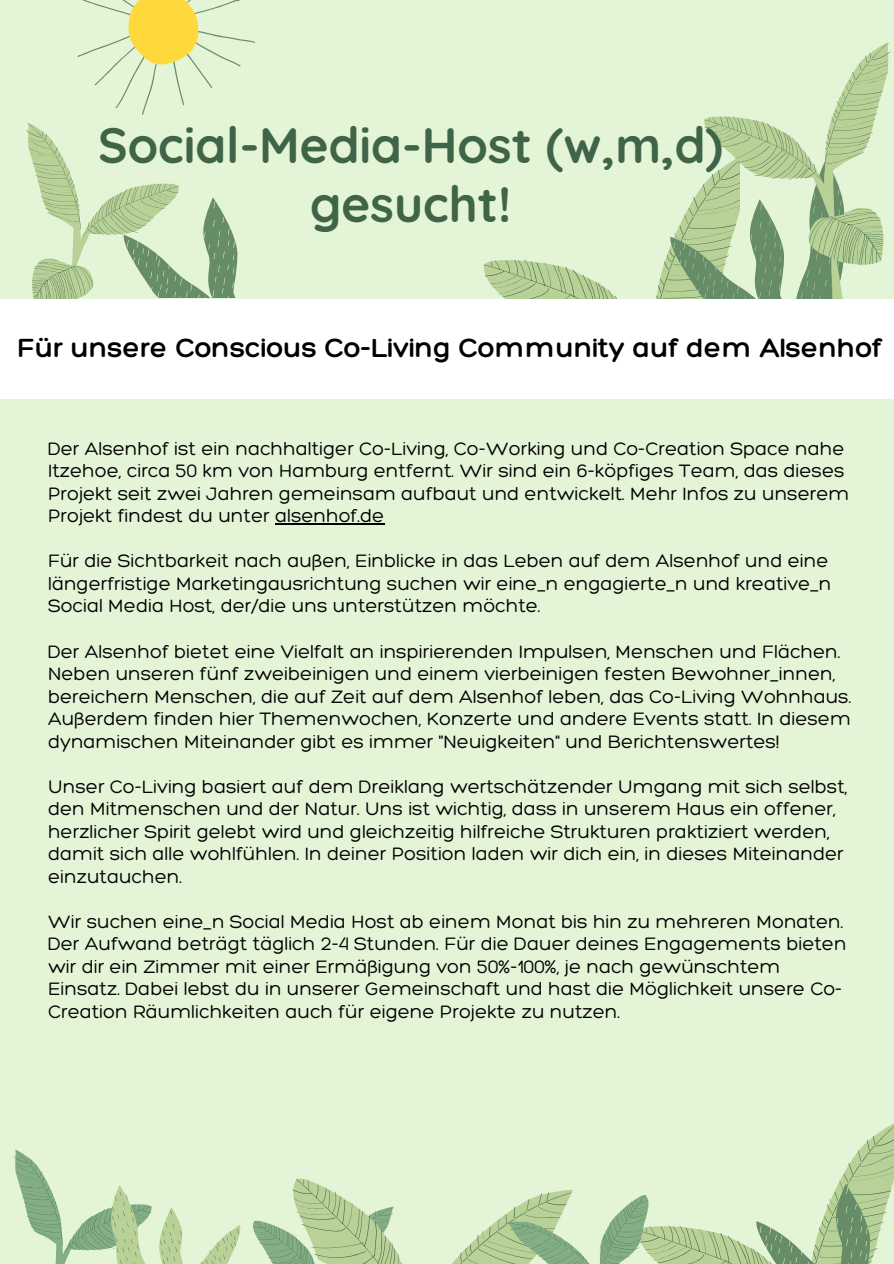
<style>
.page{position:relative;width:894px;height:1264px;background:#fff}
.page>*{position:absolute;margin:0;border:0;box-sizing:border-box;transform-origin:0 0}
.t1{font:700 49.5px "Quicksand";color:#3f6448}
.t2{font:300 28.5px "Hero";color:#000}
.t3{font:300 19.5px/22.5px "Hero";color:#000}
</style>
<div class="page">
<div style="left:0;top:0;width:893px;height:298px;background:#e4f4d7"></div>
<div style="left:0;top:400px;width:893px;height:863px;background:#e4f4d7"></div>
<svg style="left:395px;top:1214px;width:111px;height:49px"></svg>
<hr style="left:275px;top:523px;width:109px;height:1px;background:#000">
<svg style="left:483px;top:43px;width:407px;height:255px"></svg>
<svg style="left:26px;top:0;width:229px;height:298px"></svg>
<svg style="left:506px;top:1124px;width:387px;height:139px"></svg>
<svg style="left:13px;top:1150px;width:382px;height:113px"></svg>
<p class="t1" style="left:98px;top:114px;width:626px">Social-Media-Host (w,m,d)</p>
<p class="t1" style="left:310px;top:172px;width:203px">gesucht!</p>
<p class="t2" style="left:18px;top:330px;width:866px">Für unsere Conscious Co-Living Community auf dem Alsenhof</p>
<p class="t3" style="left:48px;top:436px;width:802px">Der Alsenhof ist ein nachhaltiger Co-Living, Co-Working und Co-Creation Space nahe Itzehoe, circa 50 km von Hamburg entfernt. Wir sind ein 6-köpfiges Team, das dieses Projekt seit zwei Jahren gemeinsam aufbaut und entwickelt. Mehr Infos zu unserem Projekt findest du unter alsenhof.de</p>
<p class="t3" style="left:48px;top:549px;width:784px">Für die Sichtbarkeit nach außen, Einblicke in das Leben auf dem Alsenhof und eine längerfristige Marketingausrichtung suchen wir eine_n engagierte_n und kreative_n<br>Social Media Host, der/die uns unterstützen möchte.</p>
<p class="t3" style="left:48px;top:639px;width:804px">Der Alsenhof bietet eine Vielfalt an inspirierenden Impulsen, Menschen und Flächen.<br>Neben unseren fünf zweibeinigen und einem vierbeinigen festen Bewohner_innen, bereichern Menschen, die auf Zeit auf dem Alsenhof leben, das Co-Living Wohnhaus.<br>Außerdem finden hier Themenwochen, Konzerte und andere Events statt. In diesem dynamischen Miteinander gibt es immer "Neuigkeiten" und Berichtenswertes!</p>
<p class="t3" style="left:48px;top:774px;width:800px">Unser Co-Living basiert auf dem Dreiklang wertschätzender Umgang mit sich selbst, den Mitmenschen und der Natur. Uns ist wichtig, dass in unserem Haus ein offener, herzlicher Spirit gelebt wird und gleichzeitig hilfreiche Strukturen praktiziert werden, damit sich alle wohlfühlen. In deiner Position laden wir dich ein, in dieses Miteinander einzutauchen.</p>
<p class="t3" style="left:48px;top:909px;width:799px">Wir suchen eine_n Social Media Host ab einem Monat bis hin zu mehreren Monaten.<br>Der Aufwand beträgt täglich 2-4 Stunden. Für die Dauer deines Engagements bieten wir dir ein Zimmer mit einer Ermäßigung von 50%-100%, je nach gewünschtem Einsatz. Dabei lebst du in unserer Gemeinschaft und hast die Möglichkeit unsere Co-Creation Räumlichkeiten auch für eigene Projekte zu nutzen.</p>
</div>
